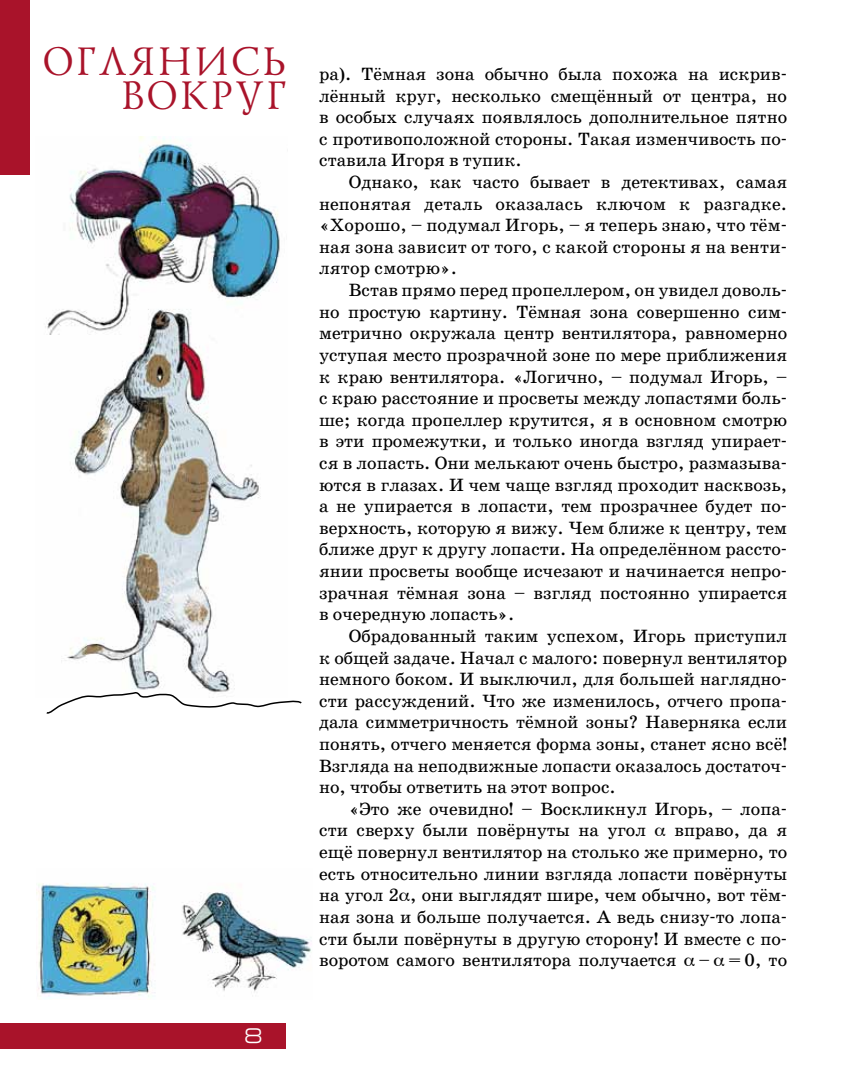
<style>
.page{position:relative;width:851px;height:1085px;background:#fff}
.page>*{position:absolute;margin:0;border:0;box-sizing:border-box;transform-origin:0 0}
.t1{font:40.8px/34.5px "Lazurski C";letter-spacing:.08em;color:#a9132a;text-align:right}
.t2{font:21px "Europe Ext";color:#fff}
.t3{font:18px/21.6px "School Book C";color:#000;text-align:justify}
</style>
<div class="page">
<div style="left:0;top:1023px;width:285px;height:25px;background:#a9132a"></div>
<div style="left:0;top:0;width:30px;height:174px;background:#a9132a"></div>
<img style="left:45px;top:136px;width:235px;height:555px">
<img style="left:36px;top:883px;width:275px;height:115px">
<svg style="left:46px;top:691px;width:256px;height:23px"></svg>
<h1 class="t1" style="left:41px;top:42px;width:244px">ОГЛЯНИСЬ<br>ВОКРУГ</h1>
<p class="t2" style="left:244px;top:1024px;width:20px">8</p>
<p class="t3" style="left:319px;top:63px;width:469px">ра). Тёмная зона обычно была похожа на искрив&shy;лённый круг, несколько смещённый от центра, но в особых случаях появлялось дополнительное пятно с противоположной стороны. Такая изменчивость по&shy;ставила Игоря в тупик.</p>
<p class="t3" style="left:319px;top:171px;width:469px;text-indent:30px">Однако, как часто бывает в детективах, самая непонятая деталь оказалась ключом к разгадке. «Хорошо, – подумал Игорь, – я теперь знаю, что тём&shy;ная зона зависит от того, с какой стороны я на венти&shy;лятор смотрю».</p>
<p class="t3" style="left:319px;top:279px;width:469px;text-indent:30px">Встав прямо перед пропеллером, он увидел доволь&shy;но простую картину. Тёмная зона совершенно сим&shy;метрично окружала центр вентилятора, равномерно уступая место прозрачной зоне по мере приближения к краю вентилятора. «Логично, – подумал Игорь, – с краю расстояние и просветы между лопастями боль&shy;ше; когда пропеллер крутится, я в основном смотрю в эти промежутки, и только иногда взгляд упирает&shy;ся в лопасть. Они мелькают очень быстро, размазыва&shy;ются в глазах. И чем чаще взгляд проходит насквозь, а не упирается в лопасти, тем прозрачнее будет по&shy;верхность, которую я вижу. Чем ближе к центру, тем ближе друг к другу лопасти. На определённом рассто&shy;янии просветы вообще исчезают и начинается непро&shy;зрачная тёмная зона – взгляд постоянно упирается в очередную лопасть».</p>
<p class="t3" style="left:319px;top:625px;width:469px;text-indent:30px">Обрадованный таким успехом, Игорь приступил к общей задаче. Начал с малого: повернул вентилятор немного боком. И выключил, для большей наглядно&shy;сти рассуждений. Что же изменилось, отчего пропа&shy;дала симметричность тёмной зоны? Наверняка если понять, отчего меняется форма зоны, станет ясно всё!<br>Взгляда на неподвижные лопасти оказалось достаточ&shy;но, чтобы ответить на этот вопрос.</p>
<p class="t3" style="left:319px;top:798px;width:469px;text-indent:30px">«Это же очевидно! – Воскликнул Игорь, – лопа&shy;сти сверху были повёрнуты на угол</p>
<p class="t3" style="left:319px;top:819px;width:469px;text-indent:355px">вправо, да я ещё повернул вентилятор на столько же примерно, то есть относительно линии взгляда лопасти повёрнуты на угол 2 , они выглядят шире, чем обычно, вот тём&shy;ная зона и больше получается. А ведь снизу-то лопа&shy;сти были повёрнуты в другую сторону! И вместе с по&shy;воротом самого вентилятора получается – = 0, то</p>
</div>
